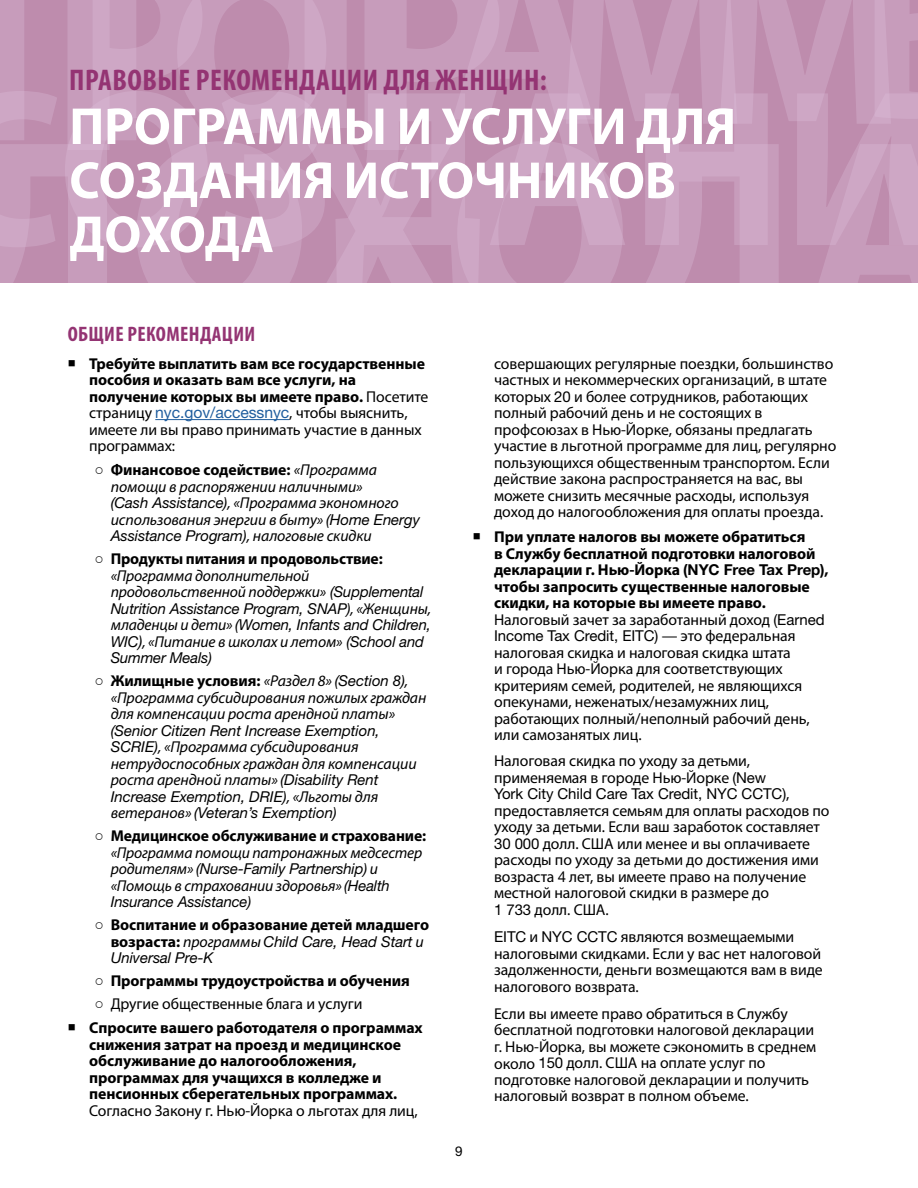
<style>
.page{position:relative;width:918px;height:1188px;background:#fff}
.page>*{position:absolute;margin:0;border:0;box-sizing:border-box;transform-origin:0 0}
.t1{font:700 52.5px/54px "Myriad Pro";color:#fff}
.t2{font:700 condensed 30px "Myriad Pro";letter-spacing:.02em;color:#943473}
.t3{font:700 condensed 21px "Myriad Pro";letter-spacing:.02em;color:#943473}
.t4{font:15.75px/16.5px "Myriad Pro";letter-spacing:-.005em;color:#000}
.t5{font:700 15.75px/16.5px "Myriad Pro";letter-spacing:-.005em;color:#000}
.t6{font:italic 15.75px/16.5px "Myriad Pro";letter-spacing:-.005em;color:#000}
.t7{font:italic 15px/16.5px "Helvetica Neue LT Std";letter-spacing:-.005em;color:#000}
.t8{font:15px "Helvetica Neue LT Std";letter-spacing:-.005em;color:#000}
.t9{font:13.5px "Helvetica Neue LT Std";color:#000}
.s1{font-weight:400}
.s2{font-family:"Helvetica Neue LT Std";font-weight:400;color:#215e9e}
.s3{font-family:"Arial";font-style:normal}
.s4{font-weight:700;font-style:normal}
.s5{font-family:"Helvetica Neue LT Std";font-size:15px}
.s6{font-family:"Myriad Pro";font-size:15.75px}
.s7{font-family:"Helvetica Neue LT Std"}
.s8{font-family:"Arial";font-weight:400}
.s9{font-weight:400;font-style:italic}
.s10{font-family:"Myriad Pro";font-weight:700;font-style:normal;font-size:15.75px}
.s11{font-family:"Helvetica Neue LT Std";font-weight:400;font-size:15px}
</style>
<div class="page">
<svg style="left:0;top:150px;width:918px;height:133px;background:#c599b8"></svg>
<svg style="left:0;top:0;width:918px;height:150px;background:#c599b8"></svg>
<hr style="left:155px;top:419px;width:134px;height:1px;background:#215e9e">
<h2 class="t2" style="left:69px;top:61px;width:479px">ПРАВОВЫЕ РЕКОМЕНДАЦИИ ДЛЯ ЖЕНЩИН:</h2>
<h1 class="t1" style="left:69px;top:98px;width:668px">ПРОГРАММЫ И УСЛУГИ ДЛЯ<br>СОЗДАНИЯ ИСТОЧНИКОВ<br>ДОХОДА</h1>
<h3 class="t3" style="left:68px;top:321px;width:189px">ОБЩИЕ РЕКОМЕНДАЦИИ</h3>
<p class="t5" style="left:89px;top:354px;width:341px">Требуйте выплатить вам все государственные пособия и оказать вам все услуги, на получение которых вы имеете право. <span class="s1">Посетите страницу</span> <span class="s2">nyc.gov/accessnyc</span><span class="s1">, чтобы выяснить, имеете ли вы право принимать участие в данных программах:</span></p>
<p class="t6" style="left:111px;top:461px;width:311px;text-indent:-16px"><span class="s3">○</span> <span class="s4">Финансовое содействие:</span> «Программа помощи в распоряжении наличными»<br><span class="s5">(Cash Assistance)</span>, «Программа экономного использования энергии в быту» <span class="s5">(Home Energy</span></p>
<p class="t7" style="left:111px;top:527px;width:263px">Assistance Program)<span class="s6">, налоговые скидки</span></p>
<p class="t6" style="left:111px;top:550px;width:314px;text-indent:-16px"><span class="s3">○</span> <span class="s4">Продукты питания и продовольствие: </span>«Программа дополнительной продовольственной поддержки» <span class="s5">(Supplemental</span></p>
<p class="t7" style="left:111px;top:600px;width:322px">Nutrition Assistance Program, SNAP)<span class="s6">, «Женщины, младенцы и дети»</span> (Women, Infants and Children,</p>
<p class="t6" style="left:111px;top:633px;width:315px"><span class="s5">WIC</span><span class="s7">)</span>, «Питание в школах и летом» <span class="s5">(School and</span></p>
<p class="t7" style="left:111px;top:649px;width:103px">Summer Meals)</p>
<p class="t6" style="left:111px;top:672px;width:317px;text-indent:-16px"><span class="s3">○</span> <span class="s4">Жилищные условия:</span> «Раздел 8» <span class="s5">(Section 8)</span>, «Программа субсидирования пожилых граждан для компенсации роста арендной платы»</p>
<p class="t7" style="left:111px;top:722px;width:271px">(Senior Citizen Rent Increase Exemption,</p>
<p class="t6" style="left:111px;top:738px;width:307px"><span class="s5">SCRIE)</span>, «Программа субсидирования нетрудоспособных граждан для компенсации роста арендной платы» <span class="s5">(Disability Rent</span></p>
<p class="t7" style="left:111px;top:788px;width:269px">Increase Exemption, DRIE)<span class="s6">, «Льготы для ветеранов»</span> (Veteran’s Exemption)</p>
<p class="t5" style="left:95px;top:827px;width:333px;text-align:right"><span class="s8">○</span> Медицинское обслуживание и страхование: <span class="s9">«Программа помощи патронажных медсестер</span></p>
<p class="t7" style="left:111px;top:860px;width:269px"><span class="s6">родителям»</span> (Nurse-Family Partnership) <span class="s6">и</span></p>
<p class="t6" style="left:111px;top:877px;width:281px">«Помощь в страховании здоровья» <span class="s5">(Health</span></p>
<p class="t7" style="left:111px;top:893px;width:142px">Insurance Assistance)</p>
<p class="t5" style="left:95px;top:916px;width:336px"><span class="s8">○</span> Воспитание и образование детей младшего</p>
<p class="t7" style="left:111px;top:933px;width:314px"><span class="s10">возраста:</span> <span class="s6">программы</span> Child Care, Head Start <span class="s6">и<br></span>Universal Pre-K</p>
<p class="t5" style="left:94px;top:972px;width:317px"><span class="s8">○</span> Программы трудоустройства и обучения</p>
<p class="t5" style="left:89px;top:991px;width:335px;line-height:24px;text-indent:5px"><span class="s8">○</span> <span class="s1">Другие общественные блага и услуги<br></span>Спросите вашего работодателя о программах</p>
<p class="t5" style="left:89px;top:1035px;width:313px">снижения затрат на проезд и медицинское обслуживание до налогообложения, программах для учащихся в колледже и пенсионных сберегательных программах.</p>
<p class="t4" style="left:89px;top:1102px;width:330px">Согласно Закону г. Нью-Йорка о льготах для лиц,</p>
<p class="t9" style="left:455px;top:1143px;width:9px">9</p>
<p class="t4" style="left:494px;top:355px;width:344px">совершающих регулярные поездки, большинство частных и некоммерческих организаций, в штате которых <span class="s5">20</span> и более сотрудников, работающих полный рабочий день и не состоящих в профсоюзах в Нью-Йорке, обязаны предлагать участие в льготной программе для лиц, регулярно пользующихся общественным транспортом. Если действие закона распространяется на вас, вы можете снизить месячные расходы, используя доход до налогообложения для оплаты проезда.</p>
<p class="t5" style="left:494px;top:528px;width:336px">При уплате налогов вы можете обратиться<br>в Службу бесплатной подготовки налоговой декларации г. Нью-Йорка <span class="s5">(NYC Free Tax Prep)</span>, чтобы запросить существенные налоговые скидки, на которые вы имеете право.<br><span class="s1">Налоговый зачет за заработанный доход</span> <span class="s11">(Earned</span></p>
<p class="t8" style="left:494px;top:627px;width:303px">Income Tax Credit, EITC) <span class="s6">— это федеральная</span></p>
<p class="t4" style="left:494px;top:644px;width:317px">налоговая скидка и налоговая скидка штата<br>и города Нью-Йорка для соответствующих критериям семей, родителей, не являющихся опекунами, неженатых/незамужних лиц, работающих полный/неполный рабочий день, или самозанятых лиц.</p>
<p class="t4" style="left:494px;top:753px;width:274px">Налоговая скидка по уходу за детьми, применяемая в городе Нью-Йорке <span class="s5">(New</span></p>
<p class="t8" style="left:494px;top:785px;width:297px">York City Child Care Tax Credit, NYC CCTC)<span class="s6">,</span></p>
<p class="t4" style="left:494px;top:802px;width:337px">предоставляется семьям для оплаты расходов по уходу за детьми. Если ваш заработок составляет <span class="s5">30 000</span> долл. США или менее и вы оплачиваете расходы по уходу за детьми до достижения ими возраста <span class="s5">4</span> лет, вы имеете право на получение местной налоговой скидки в размере до<br><span class="s5">1 733</span> долл. США.</p>
<p class="t4" style="left:494px;top:928px;width:330px"><span class="s5">EITC</span> и <span class="s5">NYC CCTC</span> являются возмещаемыми налоговыми скидками. Если у вас нет налоговой задолженности, деньги возмещаются вам в виде налогового возврата.</p>
<p class="t4" style="left:494px;top:1005px;width:324px">Если вы имеете право обратиться в Службу бесплатной подготовки налоговой декларации г. Нью-Йорка, вы можете сэкономить в среднем около <span class="s5">150</span> долл. США на оплате услуг по подготовке налоговой декларации и получить налоговый возврат в полном объеме.</p>
</div>
